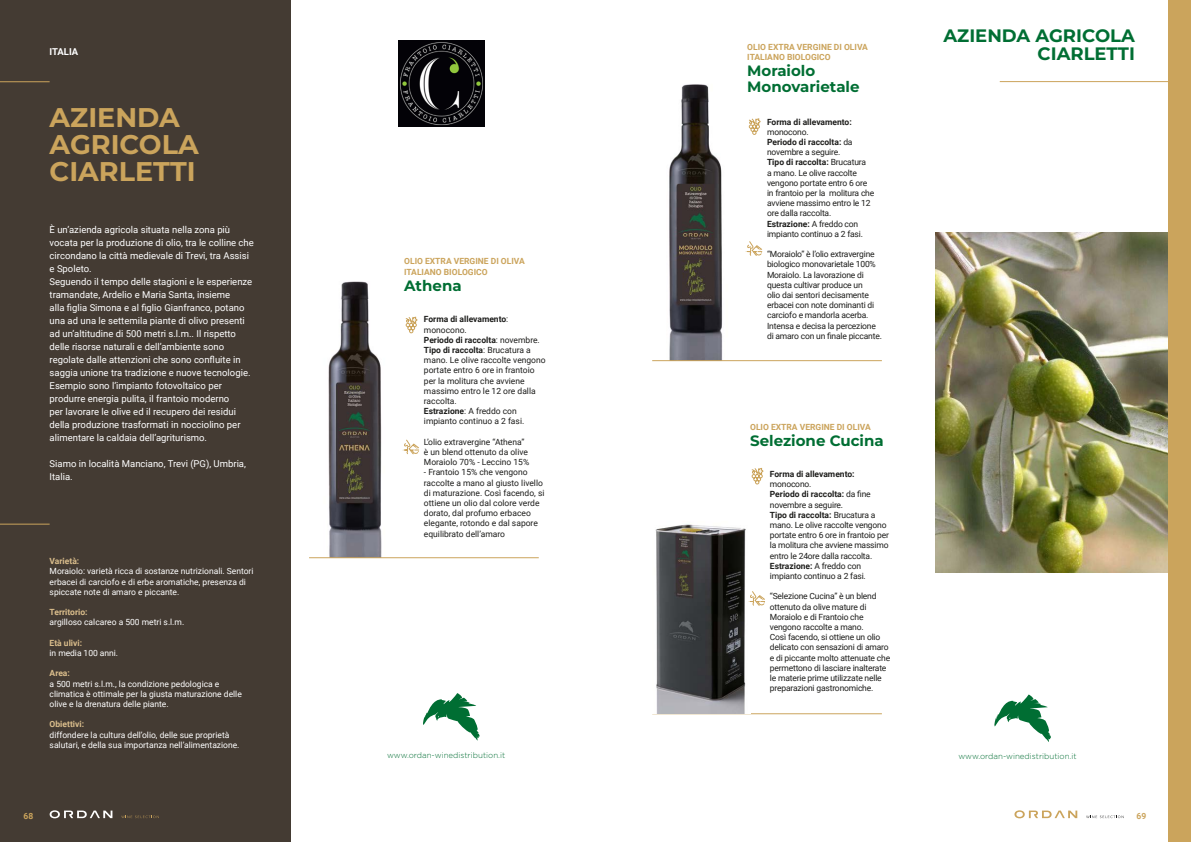
<style>
.page{position:relative;width:1191px;height:842px;background:#fff}
.page>*{position:absolute;margin:0;border:0;box-sizing:border-box;transform-origin:0 0}
.t1{font:700 27px/27px "Montserrat";color:#cba45c}
.t2{font:700 18px/18px "Montserrat";color:#006e33;text-align:right}
.t3{font:700 15px/16px "Montserrat";color:#006e33}
.t4{font:9.5px/13px "Roboto";color:#fff}
.t5{font:700 9.5px "Roboto";color:#fff}
.t6{font:8.5px/10.2px "Roboto";letter-spacing:-.02em;color:#1d1d1b}
.t7{font:8.5px/10.2px "Roboto";color:#1d1d1b}
.t8{font:8.5px/10.2px "Roboto";color:#fff}
.t9{font:700 8.5px/10.8px "Roboto";color:#cba45c}
.t10{font:700 8.5px "Roboto";color:#dbbe8c}
.t11{font:700 8.5px "Roboto";color:#1d1d1b}
.t12{font:300 8px "Gotham";color:#006e33}
.s1{font-weight:700}
</style>
<div class="page">
<div style="left:0;top:0;width:291px;height:842px;background:#443b33"></div>
<hr style="left:0;top:524px;width:50px;height:1px;background:#cba45c">
<hr style="left:0;top:81px;width:50px;height:1px;background:#cba45c">
<img style="left:399px;top:41px;width:85px;height:86px">
<svg style="left:423px;top:693px;width:57px;height:48px"></svg>
<svg style="left:50px;top:810px;width:62px;height:8px"></svg>
<svg style="left:121px;top:815px;width:38px;height:3px"></svg>
<img style="left:328px;top:281px;width:75px;height:276px">
<svg style="left:405px;top:316px;width:13px;height:17px"></svg>
<svg style="left:403px;top:439px;width:16px;height:16px"></svg>
<hr style="left:309px;top:557px;width:230px;height:1px;background:#cba45c">
<img style="left:935px;top:232px;width:233px;height:340px">
<hr style="left:999px;top:81px;width:170px;height:1px;background:#cba45c">
<img style="left:669px;top:84px;width:77px;height:276px">
<hr style="left:652px;top:713px;width:230px;height:1px;background:#cba45c">
<svg style="left:748px;top:118px;width:13px;height:17px"></svg>
<svg style="left:746px;top:241px;width:17px;height:15px"></svg>
<hr style="left:652px;top:360px;width:230px;height:1px;background:#cba45c">
<img style="left:655px;top:524px;width:94px;height:189px">
<svg style="left:751px;top:467px;width:13px;height:18px"></svg>
<svg style="left:749px;top:591px;width:16px;height:15px"></svg>
<svg style="left:994px;top:694px;width:57px;height:48px"></svg>
<div style="left:1168px;top:0;width:23px;height:842px;background:#cba45c"></div>
<svg style="left:1014px;top:810px;width:63px;height:8px"></svg>
<svg style="left:1086px;top:815px;width:37px;height:3px"></svg>
<p class="t5" style="left:50px;top:45px;width:30px">ITALIA</p>
<h1 class="t1" style="left:50px;top:102px;width:151px">AZIENDA<br>AGRICOLA<br>CIARLETTI</h1>
<p class="t4" style="left:50px;top:222px;width:206px">È un’azienda agricola situata nella zona più vocata per la produzione di olio, tra le colline che circondano la città medievale di Trevi, tra Assisi e Spoleto.<br>Seguendo il tempo delle stagioni e le esperienze tramandate, Ardelio e Maria Santa, insieme<br>alla figlia Simona e al figlio Gianfranco, potano una ad una le settemila piante di olivo presenti ad un’altitudine di 500 metri s.l.m.. Il rispetto delle risorse naturali e dell’ambiente sono regolate dalle attenzioni che sono confluite in saggia unione tra tradizione e nuove tecnologie.<br>Esempio sono l’impianto fotovoltaico per produrre energia pulita, il frantoio moderno<br>per lavorare le olive ed il recupero dei residui della produzione trasformati in nocciolino per alimentare la caldaia dell’agriturismo.</p>
<p class="t4" style="left:50px;top:456px;width:198px">Siamo in località Manciano, Trevi (PG), Umbria,<br>Italia.</p>
<p class="t10" style="left:50px;top:555px;width:31px">Varietà:</p>
<p class="t8" style="left:50px;top:566px;width:205px">Moraiolo: varietà ricca di sostanze nutrizionali. Sentori erbacei di carciofo e di erbe aromatiche, presenza di spiccate note di amaro e piccante.</p>
<p class="t10" style="left:50px;top:606px;width:40px">Territorio:</p>
<p class="t8" style="left:50px;top:617px;width:136px">argilloso calcareo a 500 metri s.l.m.</p>
<p class="t10" style="left:50px;top:637px;width:34px">Età ulivi:</p>
<p class="t8" style="left:50px;top:647px;width:70px">in media 100 anni.</p>
<p class="t10" style="left:50px;top:667px;width:22px">Area:</p>
<p class="t8" style="left:50px;top:678px;width:194px">a 500 metri s.l.m., la condizione pedologica e climatica è ottimale per la giusta maturazione delle olive e la drenatura delle piante.</p>
<p class="t10" style="left:50px;top:718px;width:36px">Obiettivi:</p>
<p class="t8" style="left:50px;top:729px;width:191px">diffondere la cultura dell’olio, delle sue proprietà salutari, e della sua importanza nell’alimentazione.</p>
<p class="t9" style="left:23px;top:810px;width:11px">68</p>
<p class="t9" style="left:404px;top:256px;width:122px">OLIO EXTRA VERGINE DI OLIVA<br>ITALIANO BIOLOGICO</p>
<h3 class="t3" style="left:404px;top:277px;width:59px">Athena</h3>
<p class="t7" style="left:424px;top:314px;width:123px"><span class="s1">Forma di allevamento</span>: monocono.<br><span class="s1">Periodo di raccolta</span>: novembre.<br><span class="s1">Tipo di raccolta</span>: Brucatura a mano. Le olive raccolte vengono portate entro 6 ore in frantoio per la molitura che avviene massimo entro le 12 ore dalla raccolta.<br><span class="s1">Estrazione</span>: A freddo con impianto continuo a 2 fasi.</p>
<p class="t7" style="left:424px;top:436px;width:107px">L’olio extravergine “Athena” è un blend ottenuto da olive<br>Moraiolo 70% - Leccino 15%</p>
<p class="t7" style="left:424px;top:467px;width:122px">- Frantoio 15% che vengono raccolte a mano al giusto livello di maturazione. Così facendo, si ottiene un olio dal colore verde dorato, dal profumo erbaceo elegante, rotondo e dal sapore equilibrato dell’amaro</p>
<p class="t12" style="left:387px;top:750px;width:120px">www.ordan-winedistribution.it</p>
<p class="t9" style="left:747px;top:41px;width:122px">OLIO EXTRA VERGINE DI OLIVA<br>ITALIANO BIOLOGICO</p>
<h3 class="t3" style="left:747px;top:62px;width:114px">Moraiolo<br>Monovarietale</h3>
<p class="t11" style="left:767px;top:116px;width:86px">Forma di allevamento:</p>
<p class="t6" style="left:767px;top:126px;width:109px">monocono.<br><span class="s1">Periodo di raccolta:</span> da novembre a seguire.<br><span class="s1">Tipo di raccolta:</span> Brucatura<br>a mano. Le olive raccolte vengono portate entro 6 ore in frantoio per la molitura che avviene massimo entro le 12 ore dalla raccolta.<br><span class="s1">Estrazione:</span> A freddo con impianto continuo a 2 fasi.</p>
<p class="t6" style="left:767px;top:249px;width:116px">“Moraiolo” è l’olio extravergine biologico monovarietale 100%<br>Moraiolo. La lavorazione di questa cultivar produce un<br>olio dai sentori decisamente erbacei con note dominanti di carciofo e mandorla acerba.<br>Intensa e decisa la percezione di amaro con un finale piccante.</p>
<p class="t9" style="left:750px;top:421px;width:122px">OLIO EXTRA VERGINE DI OLIVA</p>
<h3 class="t3" style="left:750px;top:432px;width:135px">Selezione Cucina</h3>
<p class="t11" style="left:770px;top:468px;width:86px">Forma di allevamento:</p>
<p class="t6" style="left:770px;top:479px;width:121px">monocono.<br><span class="s1">Periodo di raccolta:</span> da fine novembre a seguire.<br><span class="s1">Tipo di raccolta:</span> Brucatura a mano. Le olive raccolte vengono portate entro 6 ore in frantoio per la molitura che avviene massimo entro le 24ore dalla raccolta.<br><span class="s1">Estrazione:</span> A freddo con impianto continuo a 2 fasi.</p>
<p class="t6" style="left:770px;top:591px;width:122px">“Selezione Cucina” è un blend ottenuto da olive mature di<br>Moraiolo e di Frantoio che vengono raccolte a mano.<br>Così facendo, si ottiene un olio delicato con sensazioni di amaro e di piccante molto attenuate che permettono di lasciare inalterate le materie prime utilizzate nelle preparazioni gastronomiche.</p>
<h2 class="t2" style="left:943px;top:25px;width:193px">AZIENDA AGRICOLA<br>CIARLETTI</h2>
<p class="t12" style="left:958px;top:751px;width:120px">www.ordan-winedistribution.it</p>
<p class="t9" style="left:1136px;top:810px;width:11px">69</p>
</div>
